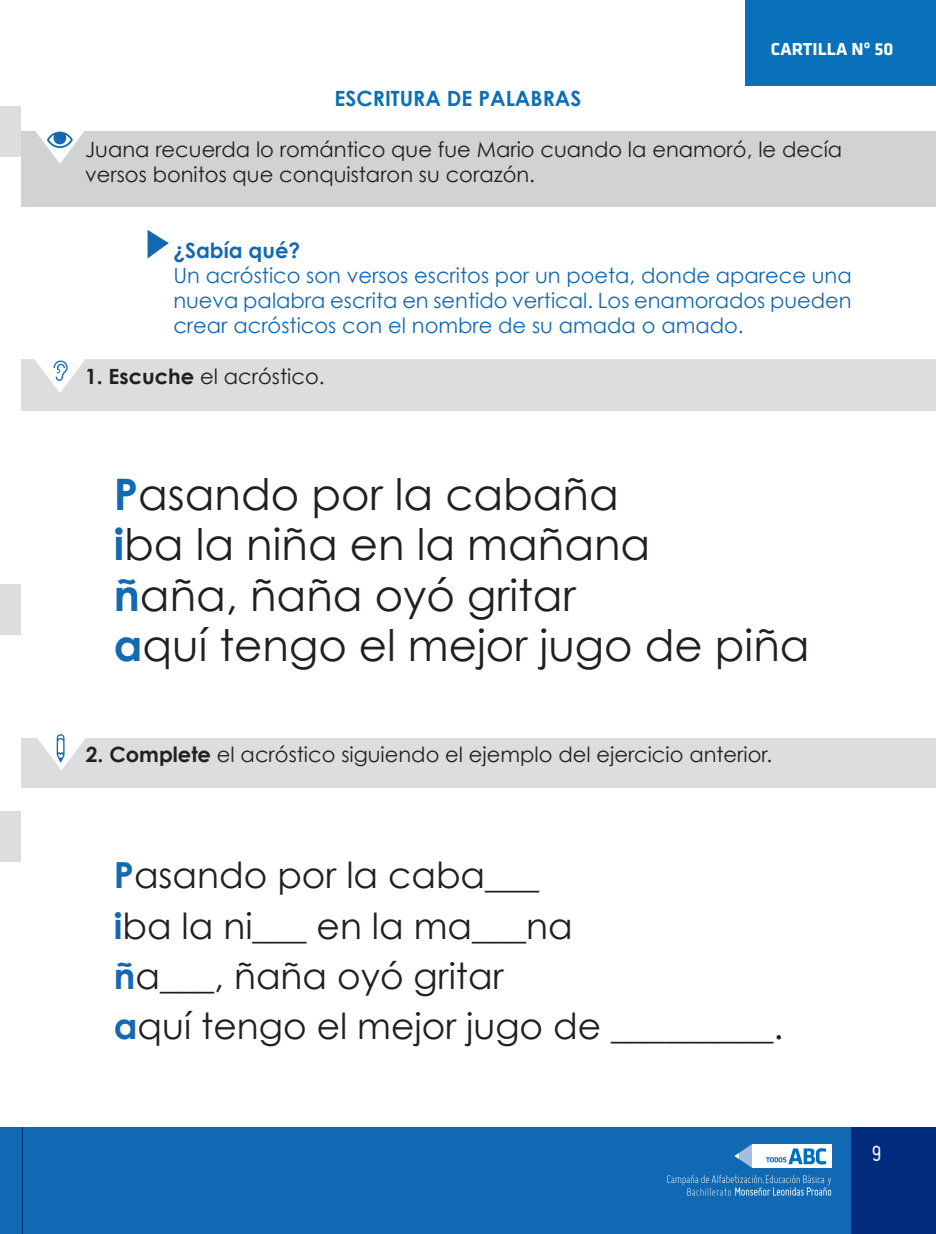
<style>
.page{position:relative;width:936px;height:1234px;background:#fff}
.page>*{position:absolute;margin:0;border:0;box-sizing:border-box;transform-origin:0 0}
.t1{font:43.5px/50.4px "Century Gothic";color:#231f20}
.t2{font:36px/50.4px "Century Gothic";color:#231f20}
.t3{font:24px "Miso";color:#fff}
.t4{font:21px/25.2px "Century Gothic";color:#231f20}
.t5{font:21px/25.2px "Century Gothic";color:#1269b3;text-align:justify}
.t6{font:700 21px "Century Gothic";color:#0970b9}
.t7{font:700 21px "Century Gothic";color:#1269b3}
.t8{font:700 18px "Klavika";color:#fff}
.t9{font:300 9.75px "Miso";color:#fff}
.s1{font-weight:700}
.s2{font-weight:700;color:#126ab3}
</style>
<div class="page">
<div style="left:745px;top:0;width:190px;height:85px;background:#0970b9"></div>
<div style="left:22px;top:1127px;width:913px;height:106px;background:#1269b3"></div>
<div style="left:851px;top:1127px;width:84px;height:106px;background:#012b7d"></div>
<svg style="left:734px;top:1144px;width:18px;height:23px"></svg>
<div style="left:752px;top:1143px;width:79px;height:24px;background:#fff"></div>
<svg style="left:766px;top:1148px;width:60px;height:16px"></svg>
<svg style="left:667px;top:1175px;width:164px;height:20px"></svg>
<div style="left:0;top:1127px;width:23px;height:106px;background:#1269b3"></div>
<div style="left:0;top:106px;width:21px;height:50px;background:#dcddde"></div>
<div style="left:21px;top:131px;width:914px;height:76px;background:#d1d2d4"></div>
<svg style="left:35px;top:131px;width:49px;height:33px"></svg>
<div style="left:21px;top:737px;width:914px;height:50px;background:#dcddde"></div>
<svg style="left:36px;top:734px;width:51px;height:36px"></svg>
<div style="left:0;top:584px;width:21px;height:51px;background:#dcddde"></div>
<div style="left:0;top:811px;width:21px;height:50px;background:#dcddde"></div>
<svg style="left:147px;top:230px;width:22px;height:28px"></svg>
<div style="left:21px;top:359px;width:914px;height:51px;background:#dcddde"></div>
<svg style="left:35px;top:359px;width:50px;height:34px"></svg>
<p class="t8" style="left:770px;top:39px;width:124px">CARTILLA Nº 50</p>
<p class="t6" style="left:334px;top:85px;width:248px">ESCRITURA DE PALABRAS</p>
<p class="t4" style="left:85px;top:136px;width:758px">Juana recuerda lo romántico que fue Mario cuando la enamoró, le decía versos bonitos que conquistaron su corazón.</p>
<p class="t7" style="left:173px;top:237px;width:128px">¿Sabía qué?</p>
<p class="t5" style="left:173px;top:262px;width:679px">Un acróstico son versos escritos por un poeta, donde aparece una nueva palabra escrita en sentido vertical. Los enamorados pueden crear acrósticos con el nombre de su amada o amado.</p>
<p class="t4" style="left:85px;top:363px;width:241px"><span class="s1">1. Escuche</span> el acróstico.</p>
<h1 class="t1" style="left:114px;top:468px;width:697px"><span class="s2">P</span>asando por la cabaña<br><span class="s2">i</span>ba la niña en la mañana<br><span class="s2">ñ</span>aña, ñaña oyó gritar<br><span class="s2">a</span>quí tengo el mejor jugo de piña</h1>
<p class="t4" style="left:86px;top:741px;width:687px"><span class="s1">2. Complete</span> el acróstico siguiendo el ejemplo del ejercicio anterior.</p>
<h2 class="t2" style="left:114px;top:849px;width:671px"><span class="s2">P</span>asando por la caba___<br><span class="s2">i</span>ba la ni___ en la ma___na<br><span class="s2">ñ</span>a___, ñaña oyó gritar<br><span class="s2">a</span>quí tengo el mejor jugo de _________.</h2>
<p class="t9" style="left:762px;top:1174px;width:3px">,</p>
<p class="t3" style="left:871px;top:1139px;width:11px">9</p>
</div>
